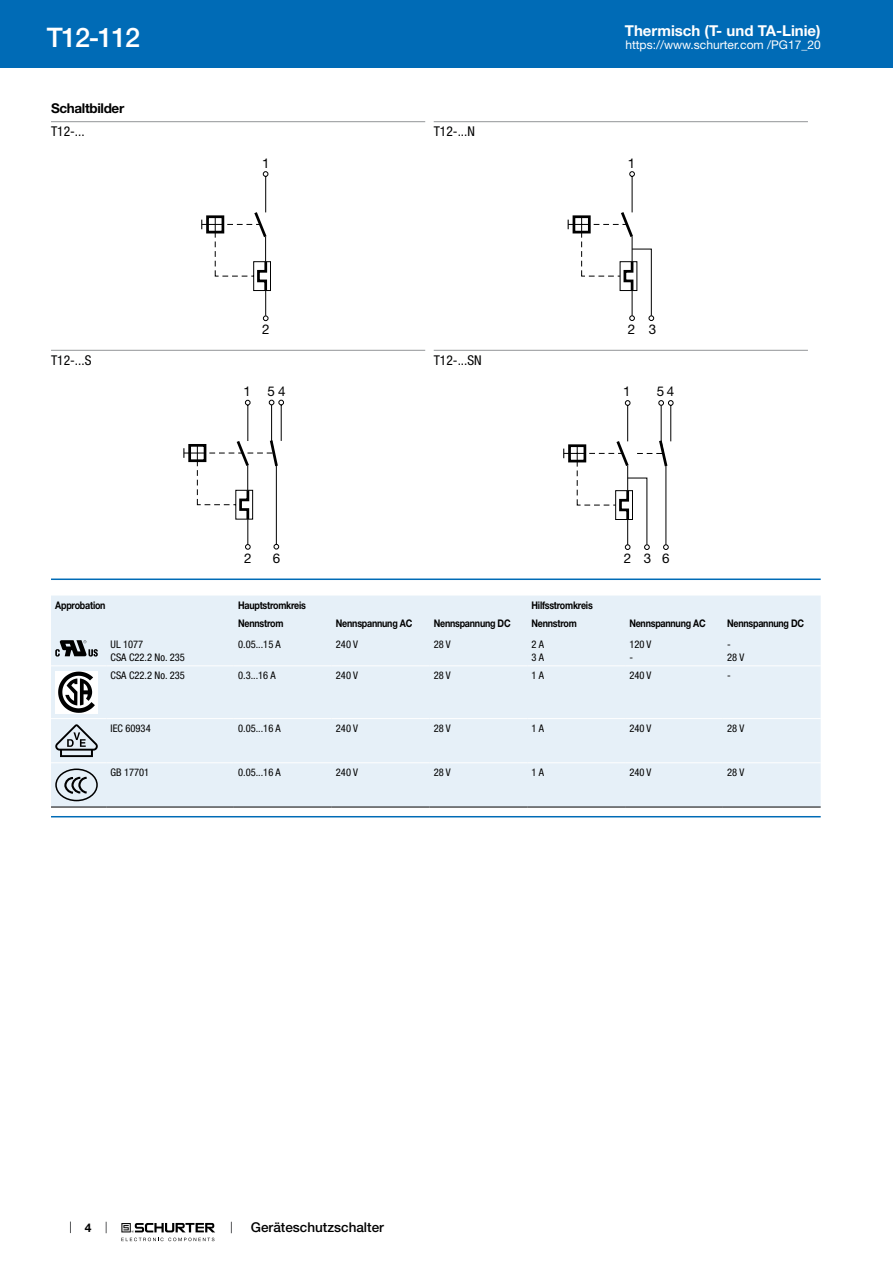
<style>
.page{position:relative;width:893px;height:1263px;background:#fff}
.page>*{position:absolute;margin:0;border:0;box-sizing:border-box;transform-origin:0 0}
.t1{font:500 27px "Helvetica Neue LT";letter-spacing:-.05em;color:#fff}
.t2{font:700 15px "Helvetica Neue LT";color:#fff}
.t3{font:condensed 13.5px "Helvetica Neue LT";color:#000}
.t4{font:500 13.5px "Helvetica Neue LT";color:#000}
.t5{font:700 13.5px "Helvetica Neue LT";letter-spacing:-.025em;color:#000}
.t6{font:13.35px "Helvetica Neue LT";color:#000}
.t7{font:12px "Helvetica Neue LT";color:#fff}
.t8{font:700 12px "Helvetica Neue LT";color:#000}
.t9{font:condensed 10.5px/12.6px "Helvetica Neue LT";color:#000}
.t10{font:700 10.5px "Helvetica Neue LT";letter-spacing:-.025em;color:#000;scale:.85 1}
</style>
<div class="page">
<svg style="left:70px;top:1221px;width:1px;height:12px"></svg>
<svg style="left:121px;top:1223px;width:94px;height:18px"></svg>
<div style="left:0;top:0;width:893px;height:68px;background:#006bb6"></div>
<hr style="left:51px;top:121px;width:374px;height:1px;background:#939598">
<svg style="left:201px;top:171px;width:70px;height:150px"></svg>
<hr style="left:434px;top:121px;width:374px;height:1px;background:#939598">
<svg style="left:568px;top:171px;width:86px;height:150px"></svg>
<hr style="left:51px;top:350px;width:374px;height:1px;background:#939598">
<svg style="left:183px;top:400px;width:101px;height:149px"></svg>
<hr style="left:434px;top:350px;width:374px;height:1px;background:#939598">
<svg style="left:563px;top:400px;width:111px;height:150px"></svg>
<hr style="left:51px;top:578px;width:770px;height:2px;background:#006bb6">
<div style="left:51px;top:595px;width:770px;height:212px;background:#e6f0f8"></div>
<hr style="left:51px;top:665px;width:55px;height:1px;background:#fff">
<hr style="left:106px;top:665px;width:128px;height:1px;background:#fff">
<hr style="left:234px;top:665px;width:98px;height:1px;background:#fff">
<hr style="left:332px;top:665px;width:97px;height:1px;background:#fff">
<hr style="left:429px;top:665px;width:98px;height:1px;background:#fff">
<hr style="left:527px;top:665px;width:98px;height:1px;background:#fff">
<hr style="left:625px;top:665px;width:98px;height:1px;background:#fff">
<hr style="left:723px;top:665px;width:98px;height:1px;background:#fff">
<hr style="left:51px;top:718px;width:55px;height:1px;background:#fff">
<hr style="left:106px;top:718px;width:128px;height:1px;background:#fff">
<hr style="left:234px;top:718px;width:98px;height:1px;background:#fff">
<hr style="left:332px;top:718px;width:97px;height:1px;background:#fff">
<hr style="left:429px;top:718px;width:98px;height:1px;background:#fff">
<hr style="left:527px;top:718px;width:98px;height:1px;background:#fff">
<hr style="left:625px;top:718px;width:98px;height:1px;background:#fff">
<hr style="left:723px;top:718px;width:98px;height:1px;background:#fff">
<hr style="left:51px;top:762px;width:55px;height:1px;background:#fff">
<hr style="left:106px;top:762px;width:128px;height:1px;background:#fff">
<hr style="left:234px;top:762px;width:98px;height:1px;background:#fff">
<hr style="left:332px;top:762px;width:97px;height:1px;background:#fff">
<hr style="left:429px;top:762px;width:98px;height:1px;background:#fff">
<hr style="left:527px;top:762px;width:98px;height:1px;background:#fff">
<hr style="left:625px;top:762px;width:98px;height:1px;background:#fff">
<hr style="left:723px;top:762px;width:98px;height:1px;background:#fff">
<hr style="left:51px;top:807px;width:55px;height:1px;background:#000">
<hr style="left:106px;top:807px;width:128px;height:1px;background:#000">
<hr style="left:234px;top:807px;width:98px;height:1px;background:#000">
<hr style="left:332px;top:807px;width:97px;height:1px;background:#000">
<hr style="left:429px;top:807px;width:98px;height:1px;background:#000">
<hr style="left:527px;top:807px;width:98px;height:1px;background:#000">
<hr style="left:625px;top:807px;width:98px;height:1px;background:#000">
<hr style="left:723px;top:807px;width:98px;height:1px;background:#000">
<svg style="left:55px;top:640px;width:43px;height:16px"></svg>
<div style="left:55px;top:671px;width:43px;height:42px;background:#fff"></div>
<svg style="left:58px;top:671px;width:37px;height:42px"></svg>
<svg style="left:55px;top:724px;width:43px;height:33px"></svg>
<div style="left:55px;top:768px;width:43px;height:33px;border:2px solid #000;border-radius:50%"></div>
<svg style="left:64px;top:776px;width:25px;height:19px"></svg>
<hr style="left:51px;top:816px;width:770px;height:1px;background:#006bb6">
<h1 class="t1" style="left:47px;top:21px;width:95px">T12-112</h1>
<p class="t5" style="left:51px;top:99px;width:75px">Schaltbilder</p>
<p class="t3" style="left:51px;top:124px;width:35px">T12-...</p>
<p class="t3" style="left:51px;top:352px;width:42px">T12-...S</p>
<p class="t6" style="left:262px;top:155px;width:9px">1</p>
<p class="t6" style="left:262px;top:321px;width:9px">2</p>
<p class="t6" style="left:243px;top:384px;width:9px">1</p>
<p class="t6" style="left:267px;top:384px;width:20px">54</p>
<p class="t6" style="left:244px;top:550px;width:9px">2</p>
<p class="t6" style="left:273px;top:550px;width:9px">6</p>
<p class="t3" style="left:434px;top:124px;width:43px">T12-...N</p>
<p class="t3" style="left:434px;top:352px;width:49px">T12-...SN</p>
<h2 class="t2" style="left:625px;top:21px;width:197px">Thermisch (T- und TA-Linie)</h2>
<p class="t7" style="left:625px;top:38px;width:197px">https://www.schurter.com /PG17_20</p>
<p class="t6" style="left:628px;top:155px;width:9px">1</p>
<p class="t6" style="left:628px;top:321px;width:30px">2 3</p>
<p class="t6" style="left:623px;top:384px;width:9px">1</p>
<p class="t6" style="left:657px;top:384px;width:19px">54</p>
<p class="t6" style="left:624px;top:550px;width:29px">2 3</p>
<p class="t6" style="left:662px;top:550px;width:9px">6</p>
<p class="t10" style="left:55px;top:599px;width:61px">Approbation</p>
<p class="t10" style="left:238px;top:599px;width:81px">Hauptstromkreis</p>
<p class="t10" style="left:531px;top:599px;width:74px">Hilfsstromkreis</p>
<p class="t10" style="left:238px;top:617px;width:55px">Nennstrom</p>
<p class="t10" style="left:336px;top:617px;width:91px">Nennspannung AC</p>
<p class="t10" style="left:434px;top:617px;width:92px">Nennspannung DC</p>
<p class="t10" style="left:531px;top:617px;width:55px">Nennstrom</p>
<p class="t10" style="left:629px;top:617px;width:91px">Nennspannung AC</p>
<p class="t10" style="left:727px;top:617px;width:92px">Nennspannung DC</p>
<p class="t9" style="left:111px;top:638px;width:76px">UL 1077<br>CSA C22.2 No. 235</p>
<p class="t9" style="left:238px;top:638px;width:44px">0.05...15 A</p>
<p class="t9" style="left:336px;top:638px;width:24px">240 V</p>
<p class="t9" style="left:434px;top:638px;width:19px">28 V</p>
<p class="t9" style="left:531px;top:638px;width:14px">2 A<br>3 A</p>
<p class="t9" style="left:629px;top:638px;width:24px">120 V -</p>
<p class="t9" style="left:727px;top:638px;width:19px">-<br>28 V</p>
<p class="t9" style="left:111px;top:669px;width:76px">CSA C22.2 No. 235</p>
<p class="t9" style="left:238px;top:669px;width:39px">0.3...16 A</p>
<p class="t9" style="left:336px;top:669px;width:24px">240 V</p>
<p class="t9" style="left:434px;top:669px;width:19px">28 V</p>
<p class="t9" style="left:531px;top:669px;width:14px">1 A</p>
<p class="t9" style="left:629px;top:669px;width:24px">240 V</p>
<p class="t9" style="left:727px;top:669px;width:5px">-</p>
<p class="t9" style="left:111px;top:722px;width:42px">IEC 60934</p>
<p class="t9" style="left:238px;top:722px;width:44px">0.05...16 A</p>
<p class="t9" style="left:336px;top:722px;width:24px">240 V</p>
<p class="t9" style="left:434px;top:722px;width:19px">28 V</p>
<p class="t9" style="left:531px;top:722px;width:14px">1 A</p>
<p class="t9" style="left:629px;top:722px;width:24px">240 V</p>
<p class="t9" style="left:727px;top:722px;width:19px">28 V</p>
<p class="t9" style="left:111px;top:766px;width:40px">GB 17701</p>
<p class="t9" style="left:238px;top:766px;width:44px">0.05...16 A</p>
<p class="t9" style="left:336px;top:766px;width:24px">240 V</p>
<p class="t9" style="left:434px;top:766px;width:19px">28 V</p>
<p class="t9" style="left:531px;top:766px;width:14px">1 A</p>
<p class="t9" style="left:629px;top:766px;width:24px">240 V</p>
<p class="t9" style="left:727px;top:766px;width:19px">28 V</p>
<p class="t8" style="left:85px;top:1220px;width:8px">4</p>
<p class="t4" style="left:251px;top:1219px;width:135px">Geräteschutzschalter</p>
</div>
